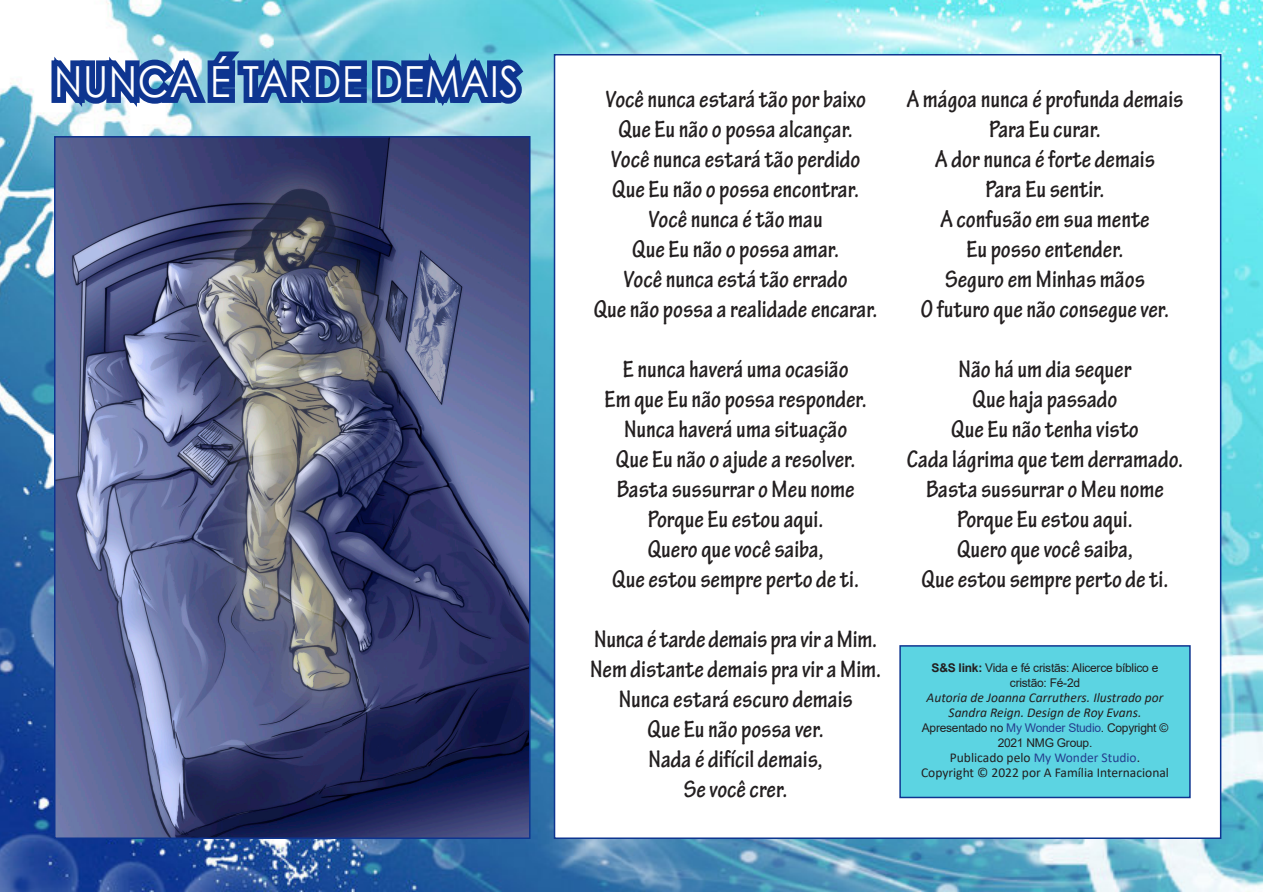
<style>
.page{position:relative;width:1263px;height:893px;background:#fff}
.page>*{position:absolute;margin:0;border:0;box-sizing:border-box;transform-origin:0 0}
.t1{font:42.9px "Century Gothic";letter-spacing:.02em;color:#fff;scale:.89 1}
.t2{font:700 condensed 25.5px/30px "Tekton Pro";color:#231f20;text-align:center}
.t3{font:italic 13.5px/15px "Calibri";color:#231f20;text-align:center}
.t4{font:13.5px/15px "Calibri";color:#231f20;text-align:center}
.t5{font:12px/15px "Arial";letter-spacing:-.02em;color:#231f20;text-align:center}
.s1{font-weight:700}
.s2{color:#253f8e}
</style>
<div class="page">
<img style="left:0;top:0;width:1263px;height:891px">
<img style="left:57px;top:139px;width:470px;height:697px">
<div style="left:54px;top:136px;width:476px;height:703px;border:2px solid #0e3590"></div>
<svg style="left:46px;top:31px;width:486px;height:93px;background:#6498c3"></svg>
<div style="left:554px;top:54px;width:667px;height:785px;background:#fff;border:2px solid #0e3590"></div>
<div style="left:899px;top:645px;width:292px;height:153px;background:#5cd4e2;border:2px solid #0e3590"></div>
<h1 class="t1" style="left:54px;top:52px;width:523px">NUNCA É TARDE DEMAIS</h1>
<p class="t2" style="left:594px;top:85px;width:286px">Você nunca estará tão por baixo<br>Que Eu não o possa alcançar.<br>Você nunca estará tão perdido<br>Que Eu não o possa encontrar.<br>Você nunca é tão mau<br>Que Eu não o possa amar.<br>Você nunca está tão errado<br>Que não possa a realidade encarar.</p>
<p class="t2" style="left:604px;top:355px;width:264px">E nunca haverá uma ocasião<br>Em que Eu não possa responder.<br>Nunca haverá uma situação<br>Que Eu não o ajude a resolver.<br>Basta sussurrar o Meu nome<br>Porque Eu estou aqui.<br>Quero que você saiba,<br>Que estou sempre perto de ti.</p>
<p class="t2" style="left:590px;top:625px;width:293px">Nunca é tarde demais pra vir a Mim.<br>Nem distante demais pra vir a Mim.<br>Nunca estará escuro demais<br>Que Eu não possa ver.<br>Nada é difícil demais,<br>Se você crer.</p>
<p class="t2" style="left:907px;top:85px;width:278px">A mágoa nunca é profunda demais<br>Para Eu curar.<br>A dor nunca é forte demais<br>Para Eu sentir.<br>A confusão em sua mente<br>Eu posso entender.<br>Seguro em Minhas mãos<br>O futuro que não consegue ver.</p>
<p class="t2" style="left:907px;top:355px;width:278px">Não há um dia sequer<br>Que haja passado<br>Que Eu não tenha visto<br>Cada lágrima que tem derramado.<br>Basta sussurrar o Meu nome<br>Porque Eu estou aqui.<br>Quero que você saiba,<br>Que estou sempre perto de ti.</p>
<p class="t5" style="left:931px;top:660px;width:228px"><span class="s1">S&amp;S link:</span> Vida e fé cristãs: Alicerce bíblico e cristão: Fé-2d</p>
<p class="t3" style="left:927px;top:689px;width:238px">Autoria de Joanna Carruthers. Ilustrado por<br>Sandra Reign. Design de Roy Evans.</p>
<p class="t5" style="left:922px;top:720px;width:248px">Apresentado no <span class="s2">My Wonder Studio</span>. Copyright ©<br>2021 NMG Group.</p>
<p class="t4" style="left:921px;top:750px;width:249px">Publicado pelo <span class="s2">My Wonder Studio</span>.<br>Copyright © 2022 por A Família Internacional</p>
</div>
